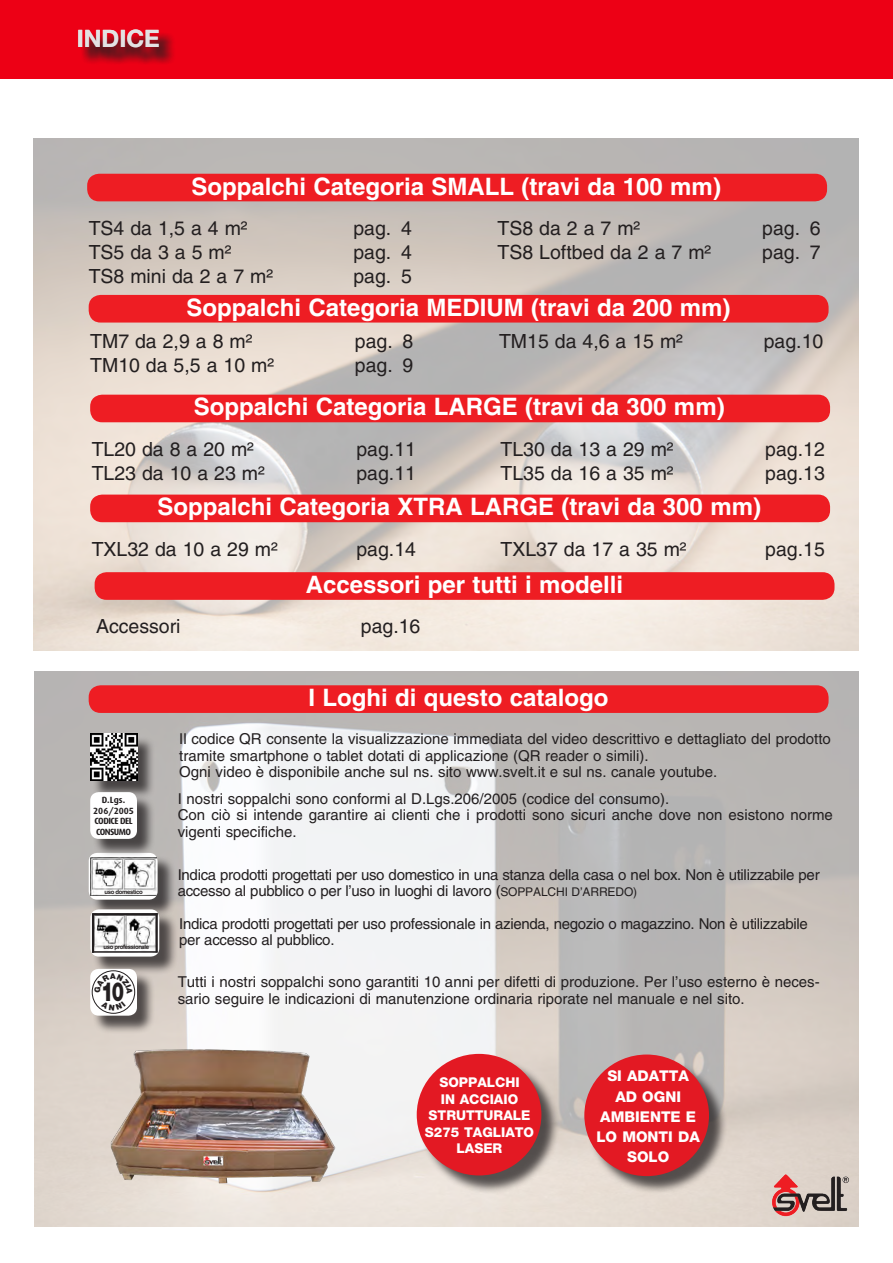
<style>
.page{position:relative;width:893px;height:1263px;background:#fff}
.page>*{position:absolute;margin:0;border:0;box-sizing:border-box;transform-origin:0 0}
.t1{font:900 26.4px "Helvetica Neue";color:#231f20;scale:.7 1}
.tittolopecetta_rossa{font:700 24px "Helvetica";color:#fff}
.Normale{font:700 24px "Helvetica Neue";color:#e3e2e3}
.testo_descrittivo{font:19.5px "Helvetica";color:#231f20}
.testo_descrittivo-2{font:15px/16.5px "Helvetica";color:#231f20}
.testo_descrittivo-3{font:15px/16.5px "Helvetica";letter-spacing:-.02em;color:#231f20}
.tittolopecetta_rossa-2{font:800 14.85px/20.2px "Helvetica Neue";color:#fff;text-align:center}
.tittolopecetta_rossa-3{font:800 13.5px/16.5px "Helvetica Neue";color:#fff;text-align:center}
.t2{font:700 9px/10.5px "Dax";letter-spacing:-.06em;color:#231f20}
.accessori{font:700 6px "Helvetica";letter-spacing:-.06em;color:#231f20}
.s1{font-size:12px}
</style>
<div class="page">
<img style="left:34px;top:672px;width:825px;height:555px">
<img style="left:33px;top:138px;width:826px;height:513px">
<div style="left:87px;top:174px;width:740px;height:27px;background:#ee1d23;border-radius:12px"></div>
<div style="left:0;top:0;width:893px;height:78px;background:#ed0015"></div>
<div style="left:92px;top:736px;width:64px;height:63px;background:#231f20;opacity:.75"></div>
<img style="left:90px;top:734px;width:47px;height:46px">
<div style="left:91px;top:855px;width:85px;height:63px;background:#231f20;opacity:.75"></div>
<svg style="left:89px;top:853px;width:69px;height:47px"></svg>
<img style="left:91px;top:857px;width:65px;height:39px">
<div style="left:92px;top:794px;width:64px;height:63px;background:#231f20;opacity:.75"></div>
<div style="left:90px;top:792px;width:47px;height:47px;background:#fff;border-radius:9px"></div>
<div style="left:587px;top:1057px;width:140px;height:137px;background:#231f20;opacity:.75"></div>
<div style="left:584px;top:1054px;width:125px;height:122px;background:#e31923;border-radius:50%"></div>
<div style="left:89px;top:295px;width:740px;height:28px;background:#ee1d23;border-radius:12px"></div>
<div style="left:90px;top:395px;width:740px;height:27px;background:#ee1d23;border-radius:12px"></div>
<div style="left:93px;top:912px;width:85px;height:63px;background:#231f20;opacity:.75"></div>
<div style="left:90px;top:909px;width:69px;height:47px;background:#fff;border-radius:9px"></div>
<img style="left:94px;top:915px;width:62px;height:36px">
<hr style="left:92px;top:913px;width:65px;height:2px;background:#231f20">
<hr style="left:92px;top:951px;width:65px;height:2px;background:#231f20">
<hr style="left:92px;top:913px;width:2px;height:40px;background:#231f20">
<hr style="left:156px;top:913px;width:2px;height:39px;background:#231f20">
<div style="left:92px;top:971px;width:64px;height:63px;background:#231f20;opacity:.75"></div>
<div style="left:90px;top:969px;width:47px;height:47px;background:#fff;border-radius:9px"></div>
<img style="left:755px;top:1165px;width:104px;height:62px">
<div style="left:89px;top:685px;width:740px;height:28px;background:#ee1d23;border-radius:12px"></div>
<img style="left:92px;top:1033px;width:265px;height:164px">
<div style="left:419px;top:1056px;width:141px;height:138px;background:#231f20;opacity:.75"></div>
<div style="left:417px;top:1054px;width:124px;height:121px;background:#e31923;border-radius:50%"></div>
<div style="left:95px;top:572px;width:739px;height:28px;background:#ee1d23;border-radius:12px"></div>
<div style="left:81px;top:32px;width:97px;height:34px;background:#231f20;opacity:.75"></div>
<div style="left:90px;top:495px;width:740px;height:27px;background:#ee1d23;border-radius:12px"></div>
<svg style="left:92px;top:970px;width:43px;height:44px"></svg>
<p class="Normale" style="left:77px;top:24px;width:85px">INDICE</p>
<p class="tittolopecetta_rossa" style="left:191px;top:171px;width:531px">Soppalchi Categoria SMALL (travi da 100 mm)</p>
<p class="testo_descrittivo" style="left:89px;top:217px;width:160px">TS4 da 1,5 a 4 m²</p>
<p class="testo_descrittivo" style="left:353px;top:217px;width:60px">pag. 4</p>
<p class="testo_descrittivo" style="left:89px;top:241px;width:144px">TS5 da 3 a 5 m²</p>
<p class="testo_descrittivo" style="left:353px;top:241px;width:60px">pag. 4</p>
<p class="testo_descrittivo" style="left:89px;top:265px;width:186px">TS8 mini da 2 a 7 m²</p>
<p class="testo_descrittivo" style="left:353px;top:265px;width:60px">pag. 5</p>
<p class="testo_descrittivo" style="left:497px;top:217px;width:144px">TS8 da 2 a 7 m²</p>
<p class="testo_descrittivo" style="left:762px;top:217px;width:60px">pag. 6</p>
<p class="testo_descrittivo" style="left:497px;top:241px;width:215px">TS8 Loftbed da 2 a 7 m²</p>
<p class="testo_descrittivo" style="left:762px;top:241px;width:60px">pag. 7</p>
<p class="tittolopecetta_rossa" style="left:186px;top:293px;width:546px">Soppalchi Categoria MEDIUM (travi da 200 mm)</p>
<p class="testo_descrittivo" style="left:90px;top:329px;width:164px">TM7 da 2,9 a 8 m²</p>
<p class="testo_descrittivo" style="left:355px;top:329px;width:60px">pag. 8</p>
<p class="testo_descrittivo" style="left:90px;top:353px;width:185px">TM10 da 5,5 a 10 m²</p>
<p class="testo_descrittivo" style="left:355px;top:353px;width:60px">pag. 9</p>
<p class="testo_descrittivo" style="left:499px;top:329px;width:185px">TM15 da 4,6 a 15 m²</p>
<p class="testo_descrittivo" style="left:764px;top:329px;width:61px">pag.10</p>
<p class="tittolopecetta_rossa" style="left:194px;top:392px;width:532px">Soppalchi Categoria LARGE (travi da 300 mm)</p>
<p class="testo_descrittivo" style="left:92px;top:438px;width:164px">TL20 da 8 a 20 m²</p>
<p class="testo_descrittivo" style="left:356px;top:438px;width:61px">pag.11</p>
<p class="testo_descrittivo" style="left:92px;top:462px;width:174px">TL23 da 10 a 23 m²</p>
<p class="testo_descrittivo" style="left:356px;top:462px;width:61px">pag.11</p>
<p class="testo_descrittivo" style="left:500px;top:438px;width:174px">TL30 da 13 a 29 m²</p>
<p class="testo_descrittivo" style="left:765px;top:438px;width:61px">pag.12</p>
<p class="testo_descrittivo" style="left:500px;top:462px;width:174px">TL35 da 16 a 35 m²</p>
<p class="testo_descrittivo" style="left:765px;top:462px;width:61px">pag.13</p>
<p class="tittolopecetta_rossa" style="left:157px;top:492px;width:605px">Soppalchi Categoria XTRA LARGE (travi da 300 mm)</p>
<p class="testo_descrittivo" style="left:92px;top:538px;width:187px">TXL32 da 10 a 29 m²</p>
<p class="testo_descrittivo" style="left:356px;top:538px;width:61px">pag.14</p>
<p class="testo_descrittivo" style="left:500px;top:538px;width:187px">TXL37 da 17 a 35 m²</p>
<p class="testo_descrittivo" style="left:765px;top:538px;width:61px">pag.15</p>
<p class="tittolopecetta_rossa" style="left:306px;top:570px;width:319px">Accessori per tutti i modelli</p>
<p class="testo_descrittivo" style="left:96px;top:615px;width:86px">Accessori</p>
<p class="testo_descrittivo" style="left:361px;top:615px;width:61px">pag.16</p>
<p class="tittolopecetta_rossa" style="left:308px;top:683px;width:302px">I Loghi di questo catalogo</p>
<p class="t2" style="left:102px;top:795px;width:25px">D.Lgs.</p>
<p class="t2" style="left:93px;top:805px;width:42px">206/2005<br>CODICE DEL</p>
<p class="t2" style="left:96px;top:826px;width:37px">CONSUMO</p>
<p class="accessori" style="left:104px;top:888px;width:40px">uso domestico</p>
<p class="testo_descrittivo-2" style="left:179px;top:731px;width:653px">Il codice QR consente la visualizzazione immediata del video descrittivo e dettagliato del prodotto tramite smartphone o tablet dotati di applicazione (QR reader o simili).</p>
<p class="testo_descrittivo-2" style="left:179px;top:764px;width:540px">Ogni video è disponibile anche sul ns. sito www.svelt.it e sul ns. canale youtube.</p>
<p class="testo_descrittivo-2" style="left:178px;top:790px;width:493px">I nostri soppalchi sono conformi al D.Lgs.206/2005 (codice del consumo).</p>
<p class="testo_descrittivo-2" style="left:178px;top:807px;width:657px">Con ciò si intende garantire ai clienti che i prodotti sono sicuri anche dove non esistono norme vigenti specifiche.</p>
<p class="testo_descrittivo-3" style="left:178px;top:866px;width:643px">Indica prodotti progettati per uso domestico in una stanza della casa o nel box. Non è utilizzabile per accesso al pubblico o per l’uso in luoghi di lavoro (<span class="s1">SOPPALCHI D’ARREDO)</span></p>
<p class="testo_descrittivo-3" style="left:179px;top:915px;width:630px">Indica prodotti progettati per uso professionale in azienda, negozio o magazzino. Non è utilizzabile per accesso al pubblico.</p>
<p class="accessori" style="left:104px;top:944px;width:47px">uso professionale</p>
<p class="t1" style="left:101px;top:976px;width:34px">10</p>
<p class="testo_descrittivo-2" style="left:178px;top:974px;width:643px">Tutti i nostri soppalchi sono garantiti 10 anni per difetti di produzione. Per l’uso esterno è neces&shy;sario seguire le indicazioni di manutenzione ordinaria riporate nel manuale e nel sito.</p>
<p class="tittolopecetta_rossa-3" style="left:425px;top:1074px;width:111px">SOPPALCHI<br>IN ACCIAIO<br>STRUTTURALE<br>S275 TAGLIATO<br>LASER</p>
<p class="tittolopecetta_rossa-2" style="left:597px;top:1066px;width:105px">SI ADATTA<br>AD OGNI<br>AMBIENTE E<br>LO MONTI DA<br>SOLO</p>
</div>
